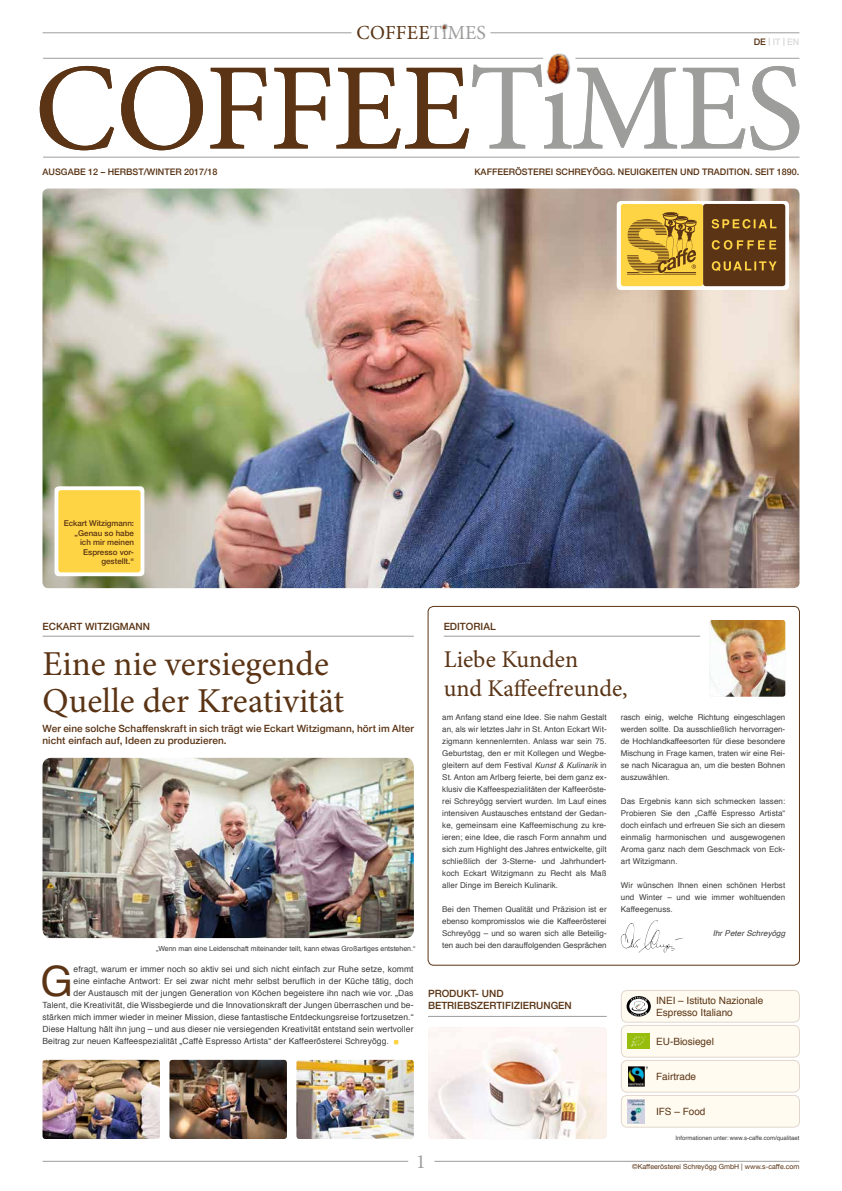
<style>
.page{position:relative;width:842px;height:1191px;background:#fff}
.page>*{position:absolute;margin:0;border:0;box-sizing:border-box;transform-origin:0 0}
.t1{font:124px "Minion Pro";letter-spacing:-.025em;color:#5a3415}
.t2{font:42px "Helvetica";color:#5a3415}
.t3{font:35px/37px "Minion Pro";color:#5a3415}
.t4{font:24px/29px "Minion Pro";color:#5a3415}
.t5{font:20px "Minion Pro";letter-spacing:.005em;color:#5a3415}
.t6{font:20px "Minion Pro";color:#9d9d9c}
.t7{font:500 10px/12px "Helvetica Neue";letter-spacing:.005em;color:#5a3415}
.t8{font:10px/12px "Helvetica";color:#5a3415}
.t9{font:500 9px "Helvetica Neue";color:#5a3415}
.t10{font:500 9px "Helvetica Neue";color:#dadada}
.t11{font:8.5px "Helvetica";letter-spacing:.01em;color:#3c3c3b}
.t12{font:8px/12px "Helvetica";letter-spacing:.01em;color:#3c3c3b;text-align:justify}
.t13{font:500 8px/9.6px "Helvetica Neue";color:#5a3415;text-align:right}
.t14{font:italic 8px "Helvetica";letter-spacing:.01em;color:#3c3c3b}
.t15{font:7px "Helvetica";color:#3c3c3b}
.t16{font:7px "Helvetica Neue";color:#5a3415}
.t17{font:6px "Helvetica";color:#3c3c3b}
.s1{color:#9d9d9c}
.s2{color:#5a3415}
.s3{font-weight:300;font-size:8px;color:#9d9d9c}
.s4{font-style:italic}
</style>
<div class="page">
<svg style="left:442px;top:23px;width:6px;height:8px"></svg>
<hr style="left:490px;top:33px;width:309px;height:1px;background:#9d9d9c">
<hr style="left:43px;top:33px;width:308px;height:1px;background:#9d9d9c">
<hr style="left:434px;top:1161px;width:365px;height:1px;background:#9d9d9c">
<hr style="left:43px;top:1161px;width:365px;height:1px;background:#9d9d9c">
<hr style="left:43px;top:58px;width:500px;height:1px;background:#9d9d9c">
<hr style="left:43px;top:157px;width:756px;height:1px;background:#9d9d9c">
<hr style="left:575px;top:58px;width:224px;height:1px;background:#9d9d9c">
<img style="left:43px;top:189px;width:756px;height:399px">
<svg style="left:617px;top:201px;width:172px;height:89px"></svg>
<div style="left:703px;top:204px;width:82px;height:82px;background:#5a3415;border-radius:3px"></div>
<svg style="left:712px;top:219px;width:65px;height:52px"></svg>
<div style="left:621px;top:204px;width:82px;height:82px;background:#ffd444;border-radius:3px"></div>
<svg style="left:627px;top:212px;width:70px;height:62px"></svg>
<div style="left:55px;top:486px;width:89px;height:90px;background:#fff;border-radius:4px"></div>
<div style="left:58px;top:490px;width:83px;height:82px;background:#ffd444;border-radius:3px"></div>
<img style="left:531px;top:32px;width:58px;height:53px">
<div style="left:428px;top:606px;width:372px;height:359px;border:1px solid #5a3415;border-radius:6px"></div>
<hr style="left:444px;top:636px;width:256px;height:1px;background:#9d9d9c">
<img style="left:709px;top:620px;width:76px;height:76px">
<div style="left:621px;top:1025px;width:178px;height:32px;background:#fffbf0;border-radius:6px"></div>
<div style="left:621px;top:1025px;width:179px;height:32px;border:1px solid #e1d7cf;border-radius:6px"></div>
<img style="left:628px;top:1033px;width:21px;height:15px">
<div style="left:621px;top:1095px;width:178px;height:32px;background:#fffbf0;border-radius:6px"></div>
<div style="left:621px;top:1095px;width:179px;height:32px;border:1px solid #e1d7cf;border-radius:6px"></div>
<img style="left:628px;top:1099px;width:16px;height:24px">
<div style="left:621px;top:990px;width:178px;height:32px;background:#fffbf0;border-radius:6px"></div>
<div style="left:621px;top:990px;width:179px;height:32px;border:1px solid #e1d7cf;border-radius:6px"></div>
<svg style="left:626px;top:996px;width:25px;height:20px"></svg>
<div style="left:621px;top:1060px;width:178px;height:32px;background:#fffbf0;border-radius:6px"></div>
<div style="left:621px;top:1060px;width:179px;height:32px;border:1px solid #e1d7cf;border-radius:6px"></div>
<img style="left:628px;top:1066px;width:17px;height:20px">
<hr style="left:43px;top:636px;width:371px;height:1px;background:#9d9d9c">
<img style="left:43px;top:758px;width:371px;height:180px">
<img style="left:43px;top:1059px;width:117px;height:80px">
<img style="left:169px;top:1059px;width:118px;height:80px">
<img style="left:296px;top:1059px;width:118px;height:80px">
<img style="left:428px;top:1027px;width:179px;height:112px">
<hr style="left:428px;top:1016px;width:179px;height:1px;background:#9d9d9c">
<svg style="left:621px;top:920px;width:63px;height:32px"></svg>
<svg style="left:394px;top:1040px;width:4px;height:4px"></svg>
<h3 class="t5" style="left:356px;top:19px;width:131px">COFFEE<span class="s1">TiMES</span></h3>
<p class="t10" style="left:754px;top:34px;width:47px"><span class="s2">DE</span> <span class="s3">|</span> IT <span class="s3">|</span> EN</p>
<h1 class="t1" style="left:34px;top:26px;width:771px">COFFEE<span class="s1">TiMES</span></h1>
<p class="t9" style="left:43px;top:165px;width:176px">AUSGABE 12 – HERBST/WINTER 2017/18</p>
<p class="t9" style="left:474px;top:165px;width:326px">KAFFEERÖSTEREI SCHREYÖGG. NEUIGKEITEN UND TRADITION. SEIT 1890.</p>
<p class="t13" style="left:64px;top:517px;width:72px">Eckart Witzigmann: „Genau so habe ich mir meinen<br>Espresso vor&shy;gestellt.“</p>
<p class="t7" style="left:43px;top:619px;width:109px">ECKART WITZIGMANN</p>
<h3 class="t3" style="left:43px;top:645px;width:303px">Eine nie versiegende<br>Quelle der Kreativität</h3>
<p class="t7" style="left:43px;top:722px;width:373px">Wer eine solche Schaffenskraft in sich trägt wie Eckart Witzigmann, hört im Alter nicht einfach auf, Ideen zu produzieren.</p>
<p class="t15" style="left:156px;top:943px;width:261px">„Wenn man eine Leidenschaft miteinander teilt, kann etwas Großartiges entstehen.“</p>
<h2 class="t2" style="left:40px;top:949px;width:34px">G</h2>
<p class="t11" style="left:74px;top:962px;width:341px">efragt, warum er immer noch so aktiv sei und sich nicht einfach zur Ruhe setze, kommt</p>
<p class="t11" style="left:74px;top:974px;width:341px">eine einfache Antwort: Er sei zwar nicht mehr selbst beruflich in der Küche tätig, doch</p>
<p class="t11" style="left:74px;top:986px;width:341px">der Austausch mit der jungen Generation von Köchen begeistere ihn nach wie vor. „Das</p>
<p class="t11" style="left:43px;top:998px;width:372px">Talent, die Kreativität, die Wissbegierde und die Innovationskraft der Jungen überraschen und be-</p>
<p class="t11" style="left:43px;top:1010px;width:372px">stärken mich immer wieder in meiner Mission, diese fantastische Entdeckungsreise fortzusetzen.“</p>
<p class="t11" style="left:43px;top:1022px;width:372px">Diese Haltung hält ihn jung – und aus dieser nie versiegenden Kreativität entstand sein wertvoller</p>
<p class="t11" style="left:43px;top:1034px;width:348px">Beitrag zur neuen Kaffeespezialität „Caffè Espresso Artista“ der Kaffeerösterei Schreyögg.</p>
<p class="t7" style="left:444px;top:619px;width:54px">EDITORIAL</p>
<h3 class="t4" style="left:444px;top:645px;width:185px">Liebe Kunden<br>und Kaffeefreunde,</h3>
<p class="t12" style="left:442px;top:711px;width:166px">am Anfang stand eine Idee. Sie nahm Gestalt an, als wir letztes Jahr in St. Anton Eckart Wit&shy;zigmann kennenlernten. Anlass war sein 75.<br>Geburtstag, den er mit Kollegen und Wegbe&shy;gleitern auf dem Festival <span class="s4">Kunst &amp; Kulinarik</span> in St. Anton am Arlberg feierte, bei dem ganz ex&shy;klusiv die Kaffeespezialitäten der Kaffeeröste&shy;rei Schreyögg serviert wurden. Im Lauf eines intensiven Austausches entstand der Gedan&shy;ke, gemeinsam eine Kaffeemischung zu kre&shy;ieren; eine Idee, die rasch Form annahm und sich zum Highlight des Jahres entwickelte, gilt schließlich der 3-Sterne- und Jahrhundert&shy;koch Eckart Witzigmann zu Recht als Maß aller Dinge im Bereich Kulinarik.</p>
<p class="t12" style="left:442px;top:903px;width:166px">Bei den Themen Qualität und Präzision ist er ebenso kompromisslos wie die Kaffeerösterei Schreyögg – und so waren sich alle Beteilig&shy;ten auch bei den darauffolgenden Gesprächen</p>
<p class="t12" style="left:621px;top:711px;width:166px">rasch einig, welche Richtung eingeschlagen werden sollte. Da ausschließlich hervorragen&shy;de Hochlandkaffeesorten für diese besondere Mischung in Frage kamen, traten wir eine Rei&shy;se nach Nicaragua an, um die besten Bohnen auszuwählen.</p>
<p class="t12" style="left:621px;top:795px;width:166px">Das Ergebnis kann sich schmecken lassen:<br>Probieren Sie den „Caffè Espresso Artista“ doch einfach und erfreuen Sie sich an diesem einmalig harmonischen und ausgewogenen Aroma ganz nach dem Geschmack von Eck&shy;art Witzigmann.</p>
<p class="t12" style="left:621px;top:879px;width:166px">Wir wünschen Ihnen einen schönen Herbst und Winter – und wie immer wohltuenden Kaffeegenuss.</p>
<p class="t14" style="left:713px;top:927px;width:74px">Ihr Peter Schreyögg</p>
<p class="t7" style="left:428px;top:986px;width:145px">PRODUKT- UND<br>BETRIEBSZERTIFIZIERUNGEN</p>
<p class="t8" style="left:656px;top:994px;width:109px">INEI – Istituto Nazionale<br>Espresso Italiano</p>
<p class="t8" style="left:656px;top:1035px;width:59px">EU-Biosiegel</p>
<p class="t8" style="left:656px;top:1070px;width:42px">Fairtrade</p>
<p class="t8" style="left:656px;top:1105px;width:51px">IFS – Food</p>
<p class="t17" style="left:675px;top:1133px;width:126px">Informationen unter: www.s-caffe.com/qualitaet</p>
<h3 class="t6" style="left:416px;top:1148px;width:11px">1</h3>
<p class="t16" style="left:632px;top:1161px;width:169px">©Kaffeerösterei Schreyögg GmbH | www.s-caffe.com</p>
</div>
